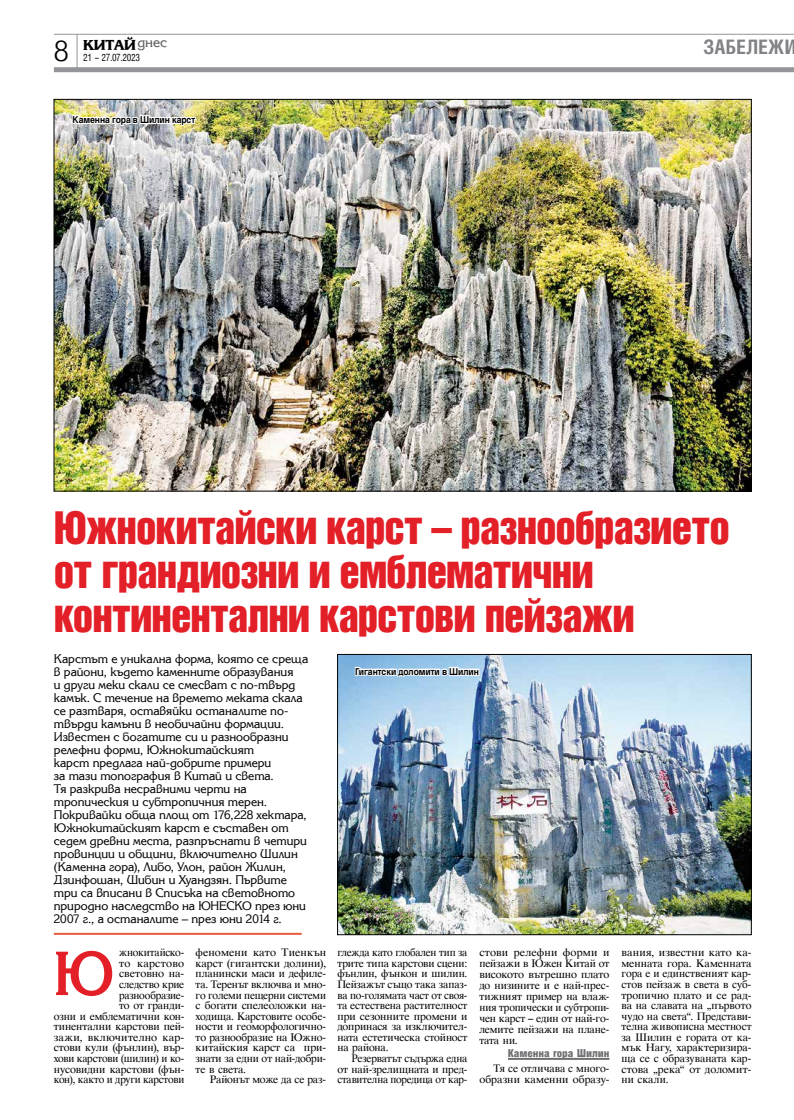
<style>
.page{position:relative;width:794px;height:1120px;background:#fff}
.page>*{position:absolute;margin:0;border:0;box-sizing:border-box;transform-origin:0 0}
.t1{font:700 65px "Karina CYR";color:#e31f27;scale:.9 1}
.t2{font:700 41px/44px "Iskar";letter-spacing:-.025em;color:#e31f27}
.t3{font:30px "Hebar Light CYR";color:#000}
.t4{font:700 20px "Hebar Condensed CYR";letter-spacing:.015em;color:#808285}
.t5{font:15px "Karina Black CYR";color:#000}
.t6{font:13px/13px "Karina CYR";color:#000}
.t7{font:11px "Hebar Cond Black CYR";letter-spacing:-.01em;color:#6d6e71}
.t8{font:10.5px/10.6px "Timok CYR";letter-spacing:-.005em;color:#000;text-align:justify;scale:1.04 1}
.t9{font:10.5px/10.6px "Timok CYR";letter-spacing:-.005em;color:#000;text-align:right}
.t10{font:10.5px "Timok CYR";letter-spacing:-.025em;color:#000}
.t11{font:10px "Hebar Condensed CYR";letter-spacing:-.04em;color:#000;scale:.93 1}
.t12{font:700 9.5px "Hebar CYR";letter-spacing:-.005em;color:#000;scale:.9 1}
</style>
<div class="page">
<hr style="left:54px;top:34px;width:740px;height:1px;background:#939598">
<div style="left:54px;top:67px;width:740px;height:5px;background:#939598"></div>
<hr style="left:77px;top:35px;width:1px;height:35px;background:#939598">
<img style="left:339px;top:656px;width:410px;height:277px">
<div style="left:337px;top:654px;width:414px;height:281px;border:1px solid #000"></div>
<img style="left:56px;top:101px;width:693px;height:388px">
<hr style="left:54px;top:933px;width:248px;height:2px;background:#e85a41">
<hr style="left:508px;top:1058px;width:101px;height:2px;background:#6d6e71">
<svg style="left:354px;top:654px;width:126px;height:42px;background:#a7cae6"></svg>
<img style="left:71px;top:101px;width:126px;height:44px">
<h3 class="t3" style="left:54px;top:33px;width:17px">8</h3>
<h3 class="t5" style="left:83px;top:36px;width:85px">Китай<sup>днес</sup></h3>
<p class="t11" style="left:83px;top:52px;width:63px">21 – 27.07.2023</p>
<p class="t12" style="left:73px;top:114px;width:138px">Каменна гора в Шилин карст</p>
<h3 class="t4" style="left:703px;top:35px;width:95px">забележи</h3>
<h2 class="t2" style="left:54px;top:504px;width:677px">Южнокитайски карст – разнообразието от грандиозни и емблематични континентални карстови пейзажи</h2>
<p class="t6" style="left:54px;top:652px;width:256px">Карстът е уникална форма, която се среща в райони, където каменните образувания<br>и други меки скали се смесват с по-твърд камък. С течение на времето меката скала се разтваря, оставяйки останалите по&shy;твърди камъни в необичайни формации.<br>Известен с богатите си и разнообразни релефни форми, Южнокитайският<br>карст предлага най-добрите примери<br>за тази топография в Китай и света.<br>Тя разкрива несравними черти на тропическия и субтропичния терен.<br>Покривайки обща площ от 176,228 хектара, Южнокитайският карст е съставен от седем древни места, разпръснати в четири провинции и общини, включително Шилин (Каменна гора), Либо, Улон, район Жилин, Дзинфошан, Шибин и Хуандзян. Първите три са вписани в Списъка на световното природно наследство на ЮНЕСКО през юни 2007 г., а останалите – през юни 2014 г.</p>
<p class="t9" style="left:54px;top:947px;width:132px">жнокитайско-<br>то карстово<br>световно на-<br>следство крие разнообразие-<br>то от гранди-<br>озни и емблематични кон&shy;тинентални карстови пей&shy;зажи, включително кар&shy;стови кули (фънлин), вър&shy;хови карстови (шилин) и ко&shy;нусовидни карстови (фън&shy;кон), както и други карстови</p>
<h1 class="t1" style="left:54px;top:937px;width:69px">Ю</h1>
<p class="t8" style="left:196px;top:947px;width:127px">феномени като Тиенкън карст (гигантски долини), планински маси и дефиле&shy;та. Теренът включва и мно&shy;го големи пещерни системи с богати спелеоложки на&shy;ходища. Карстовите особе&shy;ности и геоморфологично&shy;то разнообразие на Южно&shy;китайския карст са при&shy;знати за едни от най-добри&shy;те в света.</p>
<p class="t10" style="left:210px;top:1073px;width:118px">Районът може да се раз-</p>
<p class="t12" style="left:355px;top:666px;width:139px">Гигантски доломити в Шилин</p>
<p class="t9" style="left:337px;top:947px;width:131px;text-align:justify">глежда като глобален тип за трите типа карстови сцени: фънлин, фънкон и шилин.<br>Пейзажът също така запаз&shy;ва по-голямата част от своя&shy;та естествена растителност при сезонните промени и допринася за изключител&shy;ната естетическа стойност на района.</p>
<p class="t9" style="left:337px;top:1053px;width:131px;text-align:justify;text-indent:14px">Резерватът съдържа една от най-зрелищната и пред&shy;ставителна поредица от кар-</p>
<p class="t8" style="left:479px;top:947px;width:126px;line-height:11px">стови релефни форми и пейзажи в Южен Китай от високото вътрешно плато до низините и е най-прес&shy;тижният пример на влаж&shy;ния тропически и субтропи&shy;чен карст – един от най-го&shy;лемите пейзажи на плане&shy;тата ни.</p>
<p class="t7" style="left:508px;top:1046px;width:103px">Каменна гора Шилин</p>
<p class="t9" style="left:479px;top:1063px;width:131px;line-height:11px">Тя се отличава с много&shy;образни каменни образу-</p>
<p class="t8" style="left:621px;top:947px;width:126px">вания, известни като ка&shy;менната гора. Каменната гора е и единственият кар&shy;стов пейзаж в света в суб&shy;тропично плато и се рад&shy;ва на славата на „първото чудо на света“. Представи&shy;телна живописна местност за Шилин е гората от ка&shy;мък Нагу, характеризира&shy;ща се с образуваната кар&shy;стова „река“ от доломит&shy;ни скали.</p>
</div>
